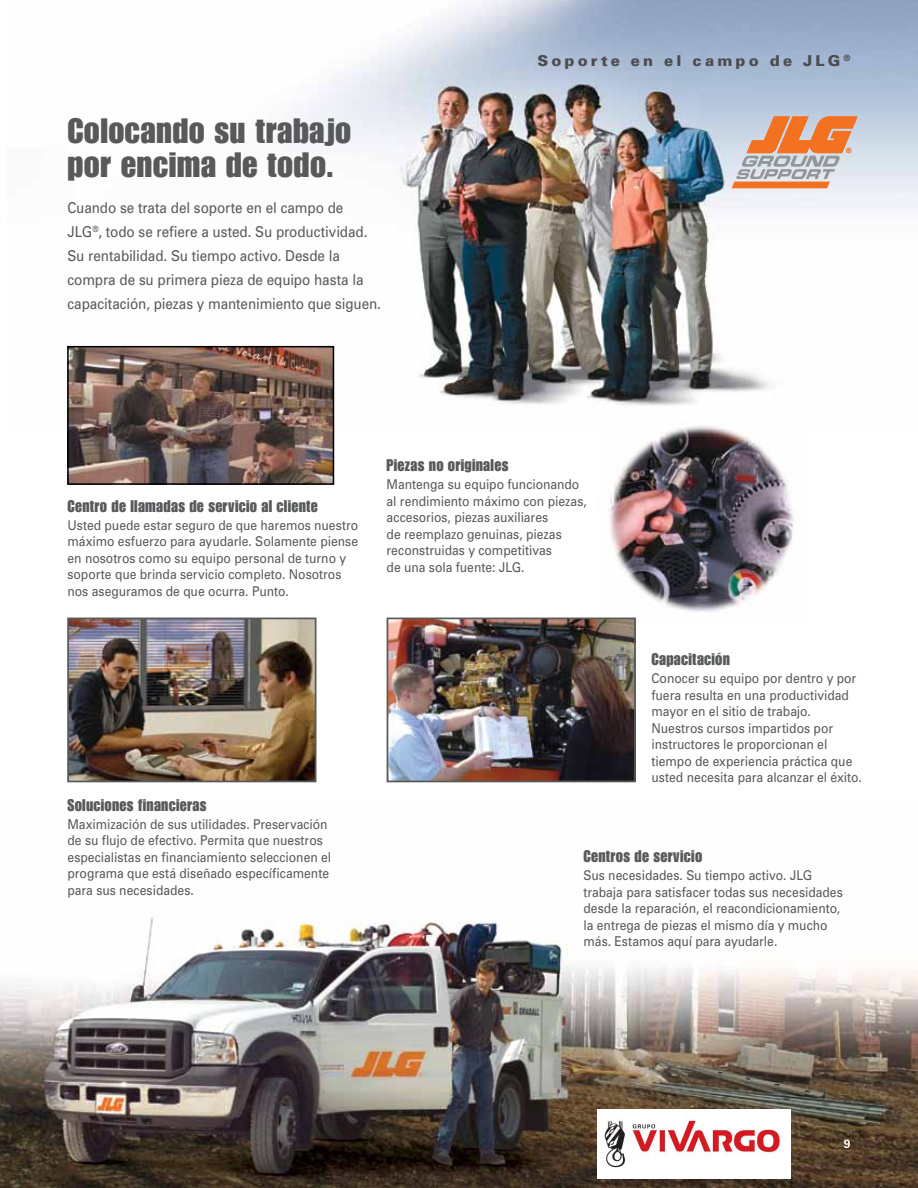
<style>
.page{position:relative;width:918px;height:1188px;background:#fff}
.page>*{position:absolute;margin:0;border:0;box-sizing:border-box;transform-origin:0 0}
.t1{font:34.5px/34.5px "JLG Impact Standard";letter-spacing:.015em;color:#58595b}
.t2{font:16.5px "JLG Impact Standard";letter-spacing:.02em;color:#58595b;scale:.95 1}
.t3{font:15px/24px "Univers";letter-spacing:-.005em;color:#58595b;scale:.9 1}
.t4{font:900 15px "Univers";letter-spacing:.21em;color:#4d4d4f}
.t5{font:13.5px/16.5px "Univers";color:#58595b;scale:.9 1}
.t6{font:700 12px "Univers";color:#fff}
</style>
<div class="page">
<img style="left:67px;top:0;width:851px;height:432px">
<img style="left:0;top:917px;width:918px;height:271px">
<img style="left:598px;top:414px;width:207px;height:204px">
<svg style="left:732px;top:116px;width:126px;height:72px;background:#d8ab93"></svg>
<img style="left:70px;top:349px;width:261px;height:133px">
<div style="left:67px;top:346px;width:267px;height:139px;border:2px solid #000"></div>
<img style="left:390px;top:621px;width:243px;height:158px">
<div style="left:387px;top:618px;width:249px;height:164px;border:2px solid #58595b"></div>
<img style="left:70px;top:621px;width:244px;height:158px">
<div style="left:67px;top:618px;width:250px;height:164px;border:2px solid #58595b"></div>
<img style="left:597px;top:1109px;width:194px;height:70px">
<h1 class="t1" style="left:68px;top:114px;width:285px">Colocando su trabajo por encima de todo.</h1>
<p class="t3" style="left:67px;top:196px;width:350px">Cuando se trata del soporte en el campo de JLG<sup>®</sup>, todo se refiere a usted. Su productividad.<br>Su rentabilidad. Su tiempo activo. Desde la compra de su primera pieza de equipo hasta la capacitación, piezas y mantenimiento que siguen.</p>
<p class="t4" style="left:537px;top:51px;width:315px">Soporte en el campo de JLG <sup>®</sup></p>
<p class="t2" style="left:68px;top:496px;width:265px">Centro de llamadas de servicio al cliente</p>
<p class="t5" style="left:68px;top:516px;width:325px">Usted puede estar seguro de que haremos nuestro máximo esfuerzo para ayudarle. Solamente piense en nosotros como su equipo personal de turno y soporte que brinda servicio completo. Nosotros nos aseguramos de que ocurra. Punto.</p>
<p class="t2" style="left:68px;top:795px;width:148px">Soluciones financieras</p>
<p class="t5" style="left:68px;top:815px;width:295px">Maximización de sus utilidades. Preservación de su flujo de efectivo. Permita que nuestros especialistas en financiamiento seleccionen el programa que está diseñado específicamente para sus necesidades.</p>
<p class="t2" style="left:387px;top:456px;width:130px">Piezas no originales</p>
<p class="t5" style="left:387px;top:476px;width:224px">Mantenga su equipo funcionando al rendimiento máximo con piezas, accesorios, piezas auxiliares<br>de reemplazo genuinas, piezas reconstruidas y competitivas<br>de una sola fuente: JLG.</p>
<p class="t2" style="left:651px;top:650px;width:84px">Capacitación</p>
<p class="t5" style="left:651px;top:670px;width:235px">Conocer su equipo por dentro y por fuera resulta en una productividad mayor en el sitio de trabajo.<br>Nuestros cursos impartidos por instructores le proporcionan el tiempo de experiencia práctica que usted necesita para alcanzar el éxito.</p>
<p class="t2" style="left:584px;top:847px;width:126px">Centros de servicio</p>
<p class="t5" style="left:584px;top:867px;width:290px">Sus necesidades. Su tiempo activo. JLG trabaja para satisfacer todas sus necesidades desde la reparación, el reacondicionamiento, la entrega de piezas el mismo día y mucho más. Estamos aquí para ayudarle.</p>
<p class="t6" style="left:844px;top:1136px;width:8px">9</p>
</div>
